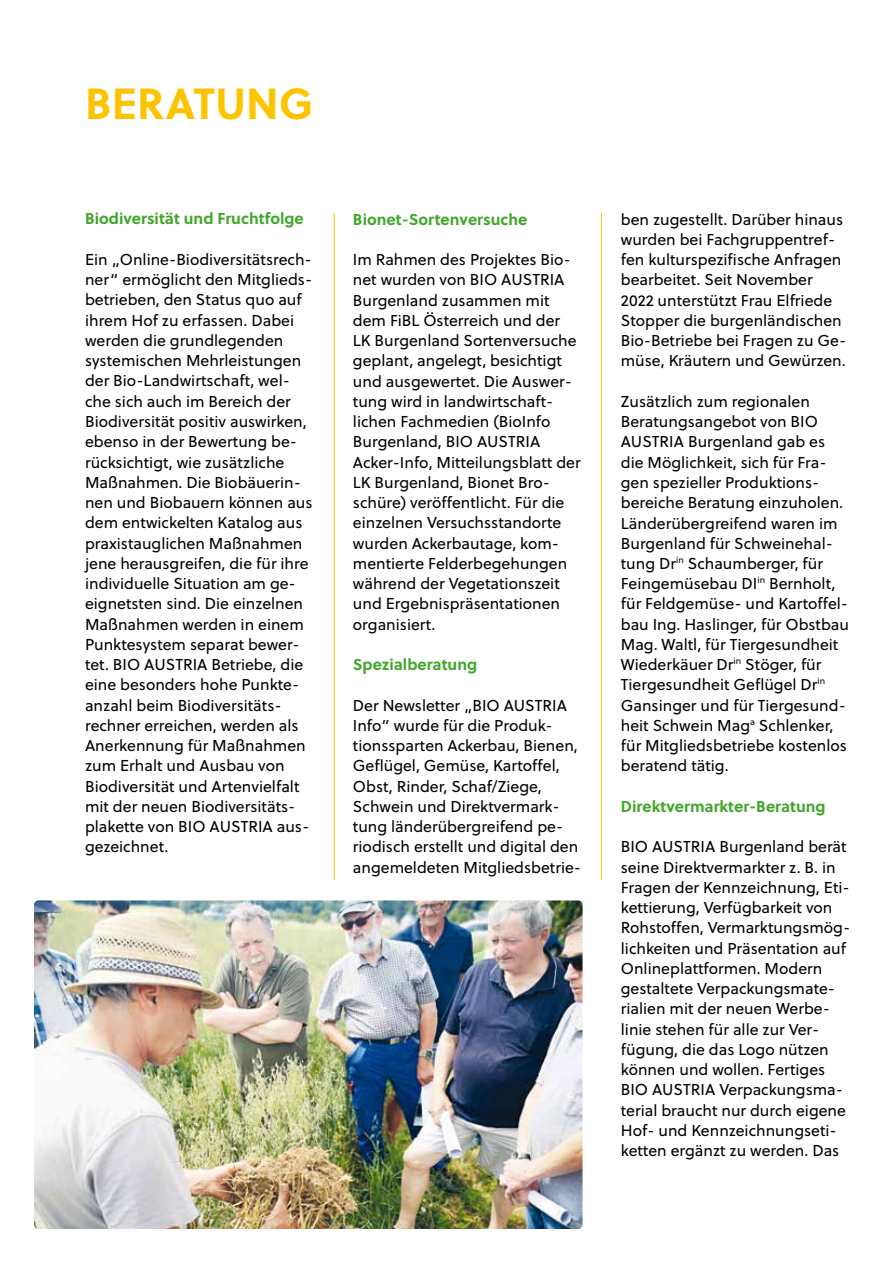
<style>
.page{position:relative;width:893px;height:1263px;background:#fff}
.page>*{position:absolute;margin:0;border:0;box-sizing:border-box;transform-origin:0 0}
.t1{font:700 43.5px "Soleil";color:#fcc400}
.t2{font:15.75px/20.2px "Soleil";color:#000}
.t3{font:700 15.75px "Soleil";color:#41a62b}
</style>
<div class="page">
<hr style="left:334px;top:213px;width:1px;height:667px;background:#fcc400">
<hr style="left:601px;top:213px;width:1px;height:667px;background:#fcc400">
<img style="left:34px;top:900px;width:549px;height:329px">
<h1 class="t1" style="left:85px;top:75px;width:230px">BERATUNG</h1>
<p class="t3" style="left:85px;top:209px;width:220px">Biodiversität und Fruchtfolge</p>
<p class="t2" style="left:85px;top:250px;width:229px">Ein „Online-Biodiversitätsrech&shy;ner“ ermöglicht den Mitglieds&shy;betrieben, den Status quo auf ihrem Hof zu erfassen. Dabei werden die grundlegenden systemischen Mehrleistungen der Bio-Landwirtschaft, wel&shy;che sich auch im Bereich der<br>Biodiversität positiv auswirken, ebenso in der Bewertung be&shy;rücksichtigt, wie zusätzliche<br>Maßnahmen. Die Biobäuerin&shy;nen und Biobauern können aus dem entwickelten Katalog aus praxistauglichen Maßnahmen jene herausgreifen, die für ihre individuelle Situation am ge&shy;eignetsten sind. Die einzelnen<br>Maßnahmen werden in einem<br>Punktesystem separat bewer&shy;tet. BIO AUSTRIA Betriebe, die eine besonders hohe Punkte&shy;anzahl beim Biodiversitäts&shy;rechner erreichen, werden als<br>Anerkennung für Maßnahmen zum Erhalt und Ausbau von<br>Biodiversität und Artenvielfalt mit der neuen Biodiversitäts&shy;plakette von BIO AUSTRIA aus&shy;gezeichnet.</p>
<p class="t3" style="left:353px;top:209px;width:176px">Bionet-Sortenversuche</p>
<p class="t2" style="left:353px;top:250px;width:229px">Im Rahmen des Projektes Bio&shy;net wurden von BIO AUSTRIA<br>Burgenland zusammen mit dem FiBL Österreich und der<br>LK Burgenland Sortenversuche geplant, angelegt, besichtigt und ausgewertet. Die Auswer&shy;tung wird in landwirtschaft&shy;lichen Fachmedien (BioInfo<br>Burgenland, BIO AUSTRIA<br>Acker-Info, Mitteilungsblatt der<br>LK Burgenland, Bionet Bro&shy;schüre) veröffentlicht. Für die einzelnen Versuchsstandorte wurden Ackerbautage, kom&shy;mentierte Felderbegehungen während der Vegetationszeit und Ergebnispräsentationen organisiert.</p>
<p class="t3" style="left:353px;top:654px;width:126px">Spezialberatung</p>
<p class="t2" style="left:353px;top:695px;width:230px">Der Newsletter „BIO AUSTRIA<br>Info“ wurde für die Produk&shy;tionssparten Ackerbau, Bienen,<br>Geflügel, Gemüse, Kartoffel,<br>Obst, Rinder, Schaf/Ziege,<br>Schwein und Direktvermark&shy;tung länderübergreifend pe&shy;riodisch erstellt und digital den angemeldeten Mitgliedsbetrie-</p>
<p class="t2" style="left:621px;top:209px;width:227px">ben zugestellt. Darüber hinaus wurden bei Fachgruppentref&shy;fen kulturspezifische Anfragen bearbeitet. Seit November<br>2022 unterstützt Frau Elfriede<br>Stopper die burgenländischen<br>Bio-Betriebe bei Fragen zu Ge&shy;müse, Kräutern und Gewürzen.</p>
<p class="t2" style="left:621px;top:392px;width:230px">Zusätzlich zum regionalen<br>Beratungsangebot von BIO<br>AUSTRIA Burgenland gab es die Möglichkeit, sich für Fra&shy;gen spezieller Produktions&shy;bereiche Beratung einzuholen.<br>Länderübergreifend waren im<br>Burgenland für Schweinehal&shy;tung Dr<sup>in</sup> Schaumberger, für<br>Feingemüsebau DI<sup>in</sup> Bernholt, für Feldgemüse- und Kartoffel&shy;bau Ing. Haslinger, für Obstbau<br>Mag. Waltl, für Tiergesundheit<br>Wiederkäuer Dr<sup>in</sup> Stöger, für<br>Tiergesundheit Geflügel Dr<sup>in<br></sup>Gansinger und für Tiergesund&shy;heit Schwein Mag<sup>a</sup> Schlenker, für Mitgliedsbetriebe kostenlos beratend tätig.</p>
<p class="t3" style="left:621px;top:796px;width:206px">Direktvermarkter-Beratung</p>
<p class="t2" style="left:621px;top:837px;width:231px">BIO AUSTRIA Burgenland berät seine Direktvermarkter z. B. in<br>Fragen der Kennzeichnung, Eti&shy;kettierung, Verfügbarkeit von<br>Rohstoffen, Vermarktungsmög&shy;lichkeiten und Präsentation auf<br>Onlineplattformen. Modern gestaltete Verpackungsmate&shy;rialien mit der neuen Werbe&shy;linie stehen für alle zur Ver&shy;fügung, die das Logo nützen können und wollen. Fertiges<br>BIO AUSTRIA Verpackungsma&shy;terial braucht nur durch eigene<br>Hof- und Kennzeichnungseti&shy;ketten ergänzt zu werden. Das</p>
</div>
